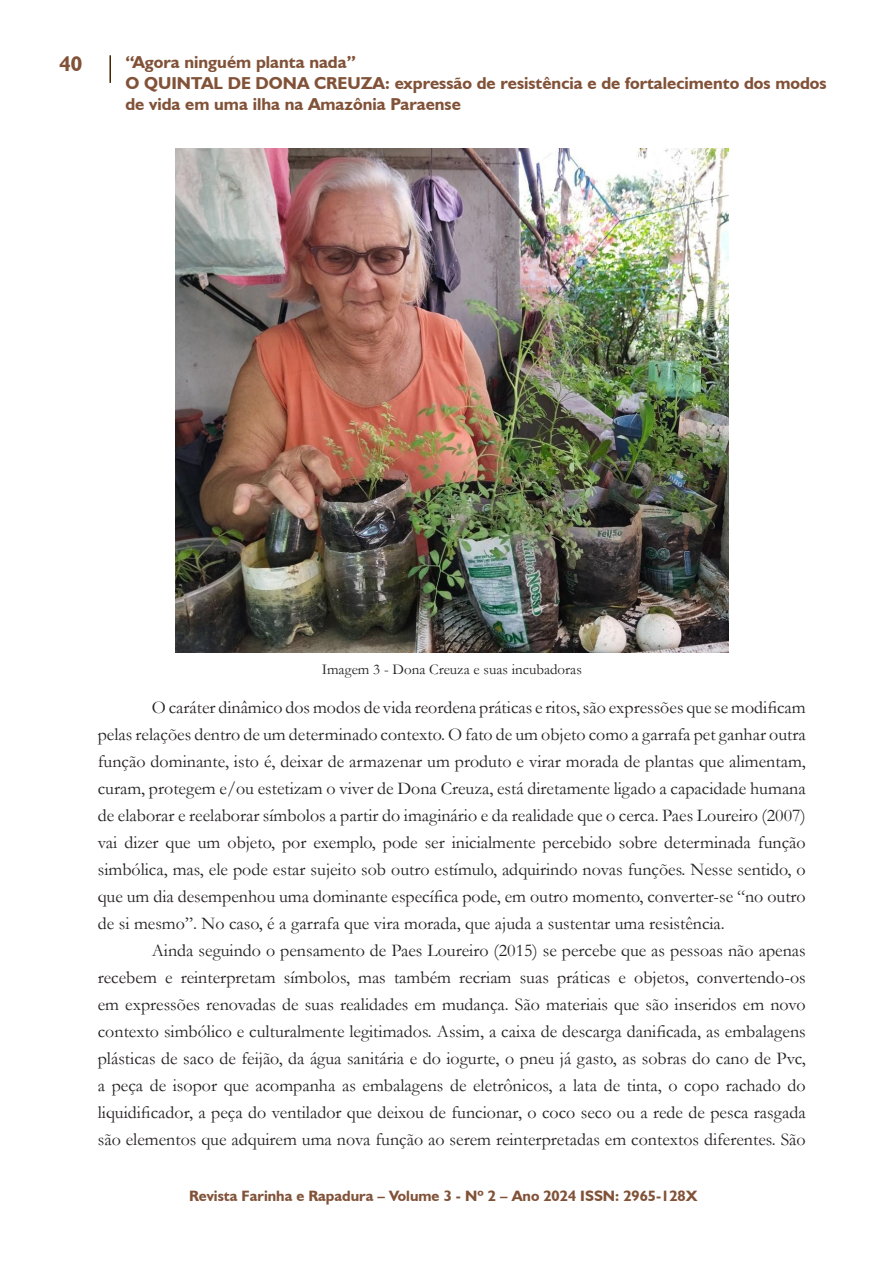
<style>
.page{position:relative;width:893px;height:1263px;background:#fff}
.page>*{position:absolute;margin:0;border:0;box-sizing:border-box;transform-origin:0 0}
.t1{font:700 21px "Humanist 521 BT";color:#815238}
.t2{font:18px/27px "Garamond";color:#231f20;text-align:justify}
.t3{font:700 17.25px/20.7px "Humanist 521 BT";color:#815238}
.t4{font:700 15px "Humanist 521 BT";color:#815238}
.t5{font:15px "Garamond";color:#231f20}
</style>
<div class="page">
<hr style="left:109px;top:55px;width:2px;height:28px;background:#472500">
<img style="left:175px;top:149px;width:553px;height:503px">
<p class="t1" style="left:60px;top:51px;width:24px">40</p>
<p class="t3" style="left:125px;top:52px;width:703px">“Agora ninguém planta nada”<br>O QUINTAL DE DONA CREUZA: expressão de resistência e de fortalecimento dos modos de vida em uma ilha na Amazônia Paraense</p>
<p class="t5" style="left:322px;top:659px;width:262px">Imagem 3 - Dona Creuza e suas incubadoras</p>
<p class="t2" style="left:98px;top:693px;width:709px;text-indent:54px">O caráter dinâmico dos modos de vida reordena práticas e ritos, são expressões que se modificam pelas relações dentro de um determinado contexto. O fato de um objeto como a garrafa pet ganhar outra função dominante, isto é, deixar de armazenar um produto e virar morada de plantas que alimentam, curam, protegem e/ou estetizam o viver de Dona Creuza, está diretamente ligado a capacidade humana de elaborar e reelaborar símbolos a partir do imaginário e da realidade que o cerca. Paes Loureiro (2007) vai dizer que um objeto, por exemplo, pode ser inicialmente percebido sobre determinada função simbólica, mas, ele pode estar sujeito sob outro estímulo, adquirindo novas funções. Nesse sentido, o que um dia desempenhou uma dominante específica pode, em outro momento, converter-se “no outro de si mesmo”. No caso, é a garrafa que vira morada, que ajuda a sustentar uma resistência.</p>
<p class="t2" style="left:98px;top:936px;width:709px;text-indent:54px">Ainda seguindo o pensamento de Paes Loureiro (2015) se percebe que as pessoas não apenas recebem e reinterpretam símbolos, mas também recriam suas práticas e objetos, convertendo-os em expressões renovadas de suas realidades em mudança. São materiais que são inseridos em novo contexto simbólico e culturalmente legitimados. Assim, a caixa de descarga danificada, as embalagens plásticas de saco de feijão, da água sanitária e do iogurte, o pneu já gasto, as sobras do cano de Pvc, a peça de isopor que acompanha as embalagens de eletrônicos, a lata de tinta, o copo rachado do liquidificador, a peça do ventilador que deixou de funcionar, o coco seco ou a rede de pesca rasgada são elementos que adquirem uma nova função ao serem reinterpretadas em contextos diferentes. São</p>
<p class="t4" style="left:189px;top:1186px;width:510px">Revista Farinha e Rapadura – Volume 3 - Nº 2 – Ano 2024 ISSN: 2965-128X</p>
</div>
